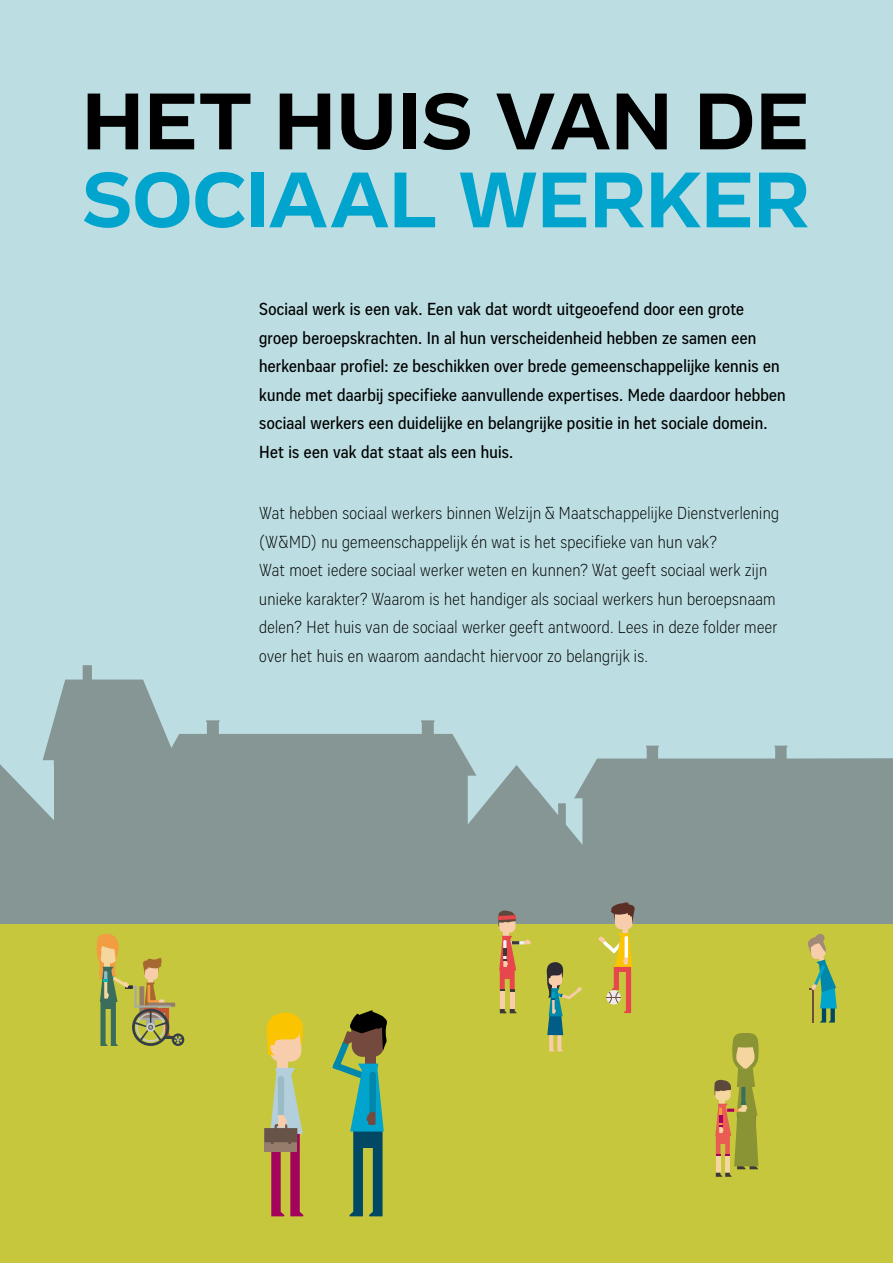
<style>
.page{position:relative;width:893px;height:1263px;background:#fff}
.page>*{position:absolute;margin:0;border:0;box-sizing:border-box;transform-origin:0 0}
.kop_zwart{font:700 82.65px "Vito";letter-spacing:.01em;color:#000}
.kop_blauw{font:700 81.15px "Vito";letter-spacing:.005em;color:#00a4cc}
.intro{font:300 18px/28.5px "Vito Condensed";letter-spacing:.02em;color:#000}
.intro-2{font:500 18px/28.5px "Vito Condensed";letter-spacing:.015em;color:#000}
</style>
<div class="page">
<div style="left:0;top:0;width:893px;height:1245px;background:#bcdee2"></div>
<svg style="left:0;top:665px;width:516px;height:259px;fill:#859694"></svg>
<svg style="left:516px;top:746px;width:377px;height:178px;background:#8b9e9c"></svg>
<div style="left:0;top:924px;width:893px;height:339px;background:#c6c73c"></div>
<svg style="left:332px;top:1010px;width:55px;height:206px"></svg>
<div style="left:270px;top:1023px;width:31px;height:39px;background:#f8cdac;border-radius:11px"></div>
<div style="left:278px;top:1058px;width:10px;height:11px;background:#f8cdac"></div>
<svg style="left:265px;top:1068px;width:39px;height:148px"></svg>
<svg style="left:266px;top:1012px;width:37px;height:44px"></svg>
<svg style="left:714px;top:1033px;width:45px;height:144px"></svg>
<svg style="left:808px;top:934px;width:29px;height:88px"></svg>
<svg style="left:598px;top:902px;width:37px;height:111px"></svg>
<svg style="left:96px;top:934px;width:88px;height:112px"></svg>
<div style="left:102px;top:1002px;width:12px;height:7px;background:#3a6d5c"></div>
<div style="left:500px;top:969px;width:5px;height:21px;background:#e8464d"></div>
<div style="left:510px;top:969px;width:5px;height:21px;background:#e8464d"></div>
<div style="left:501px;top:969px;width:12px;height:9px;background:#e8464d"></div>
<div style="left:510px;top:991px;width:5px;height:18px;background:#f8cdac"></div>
<svg style="left:500px;top:989px;width:15px;height:2px"></svg>
<div style="left:500px;top:991px;width:5px;height:18px;background:#f8cdac"></div>
<svg style="left:500px;top:1009px;width:17px;height:4px"></svg>
<svg style="left:498px;top:910px;width:32px;height:60px"></svg>
<svg style="left:547px;top:962px;width:35px;height:89px"></svg>
<p class="kop_zwart" style="left:82px;top:70px;width:728px">HET HUIS VAN DE</p>
<p class="kop_blauw" style="left:82px;top:149px;width:729px">SOCIAAL WERKER</p>
<p class="intro-2" style="left:259px;top:295px;width:528px">Sociaal werk is een vak. Een vak dat wordt uitgeoefend door een grote groep beroepskrachten. In al hun verscheidenheid hebben ze samen een herkenbaar profiel: ze beschikken over brede gemeenschappelijke kennis en kunde met daarbij specifieke aanvullende expertises. Mede daardoor hebben sociaal werkers een duidelijke en belangrijke positie in het sociale domein.<br>Het is een vak dat staat als een huis.</p>
<p class="intro" style="left:259px;top:499px;width:521px">Wat hebben sociaal werkers binnen Welzijn &amp; Maatschappelijke Dienstverlening (W&amp;MD) nu gemeenschappelijk én wat is het specifieke van hun vak?<br>Wat moet iedere sociaal werker weten en kunnen? Wat geeft sociaal werk zijn unieke karakter? Waarom is het handiger als sociaal werkers hun beroepsnaam delen? Het huis van de sociaal werker geeft antwoord. Lees in deze folder meer over het huis en waarom aandacht hiervoor zo belangrijk is.</p>
</div>
